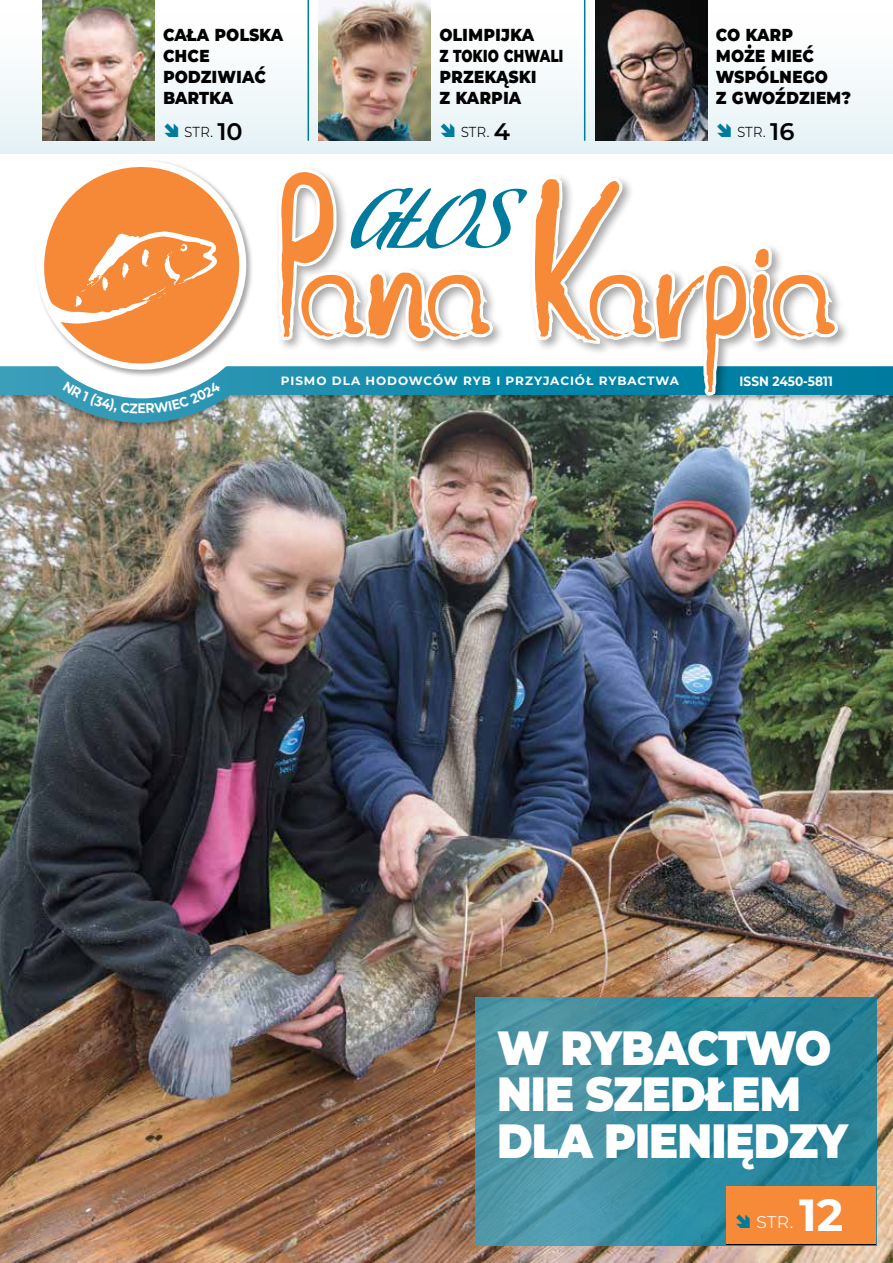
<style>
.page{position:relative;width:893px;height:1263px;background:#fff}
.page>*{position:absolute;margin:0;border:0;box-sizing:border-box;transform-origin:0 0}
.t1{font:900 48px/46.5px "Montserrat";letter-spacing:-.02em;color:#fff;scale:.9 1}
.t2{font:800 21px/21px "Montserrat";color:#000;scale:.87 1}
.t3{font:300 21px "Montserrat";color:#fff}
.t4{font:300 18px "Montserrat";letter-spacing:-.005em;color:#000;scale:.9 1}
.t5{font:700 13.5px "Montserrat";color:#fff;scale:.9 1}
.t6{font:700 12px "Montserrat";letter-spacing:.145em;color:#fff}
.s1{font-weight:600;font-size:24px}
.s2{font-weight:700;font-size:45px}
</style>
<div class="page">
<div style="left:0;top:0;width:893px;height:153px;background:linear-gradient(to bottom,#fffffd,#e4f0f3)"></div>
<img style="left:595px;top:0;width:112px;height:12px">
<hr style="left:584px;top:0;width:1px;height:141px;background:#007b9e">
<hr style="left:308px;top:0;width:1px;height:141px;background:#007b9e">
<img style="left:43px;top:0;width:111px;height:141px">
<img style="left:0;top:431px;width:893px;height:832px">
<img style="left:319px;top:0;width:112px;height:12px">
<svg style="left:476px;top:997px;width:400px;height:248px;background:#378b9f"></svg>
<div style="left:726px;top:1186px;width:150px;height:58px;background:#f68a39"></div>
<div style="left:0;top:365px;width:893px;height:66px;background:#000;opacity:.3"></div>
<img style="left:0;top:366px;width:893px;height:57px">
<svg style="left:15px;top:365px;width:254px;height:33px"></svg>
<div style="left:36px;top:159px;width:218px;height:218px;background:#000;opacity:.35"></div>
<svg style="left:37px;top:160px;width:209px;height:210px"></svg>
<img style="left:276px;top:12px;width:564px;height:549px">
<svg style="left:717px;top:123px;width:14px;height:14px"></svg>
<svg style="left:441px;top:123px;width:13px;height:14px"></svg>
<svg style="left:165px;top:123px;width:13px;height:14px"></svg>
<svg style="left:63px;top:381px;width:158px;height:32px"></svg>
<p class="t2" style="left:163px;top:22px;width:140px">cała polska chce podziwiać bartka</p>
<p class="t4" style="left:184px;top:118px;width:67px">str. <span class="s1">10</span></p>
<p class="t2" style="left:439px;top:22px;width:144px">olimpijka<br>z tokio chwali przekąski<br>z karpia</p>
<p class="t4" style="left:461px;top:118px;width:57px">str. <span class="s1">4</span></p>
<p class="t2" style="left:716px;top:22px;width:157px">co karp<br>może mieć wspólnego<br>z gwoździem?</p>
<p class="t4" style="left:737px;top:118px;width:65px">str. <span class="s1">16</span></p>
<p class="t6" style="left:281px;top:372px;width:398px">PISMO DLA HODOWCÓW RYB I PRZYJACIÓŁ RYBACTWA</p>
<p class="t5" style="left:740px;top:371px;width:105px">ISS N 2450-5811</p>
<h1 class="t1" style="left:497px;top:1021px;width:391px">W RYBACTWO<br>NIE SZEDŁEM<br>DLA PIENIĘDZY</h1>
<p class="t3" style="left:756px;top:1206px;width:89px">str. <span class="s2">12</span></p>
</div>
